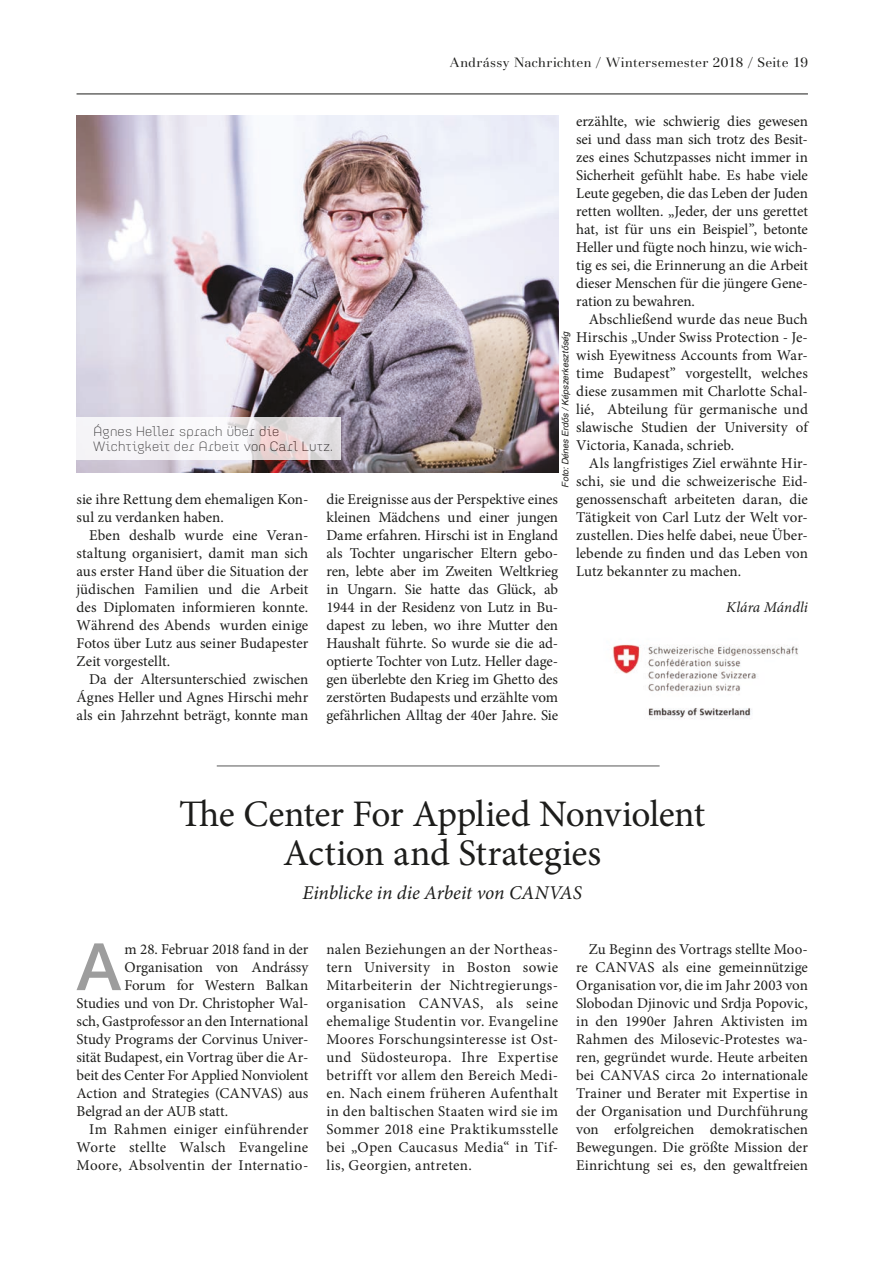
<style>
.page{position:relative;width:893px;height:1263px;background:#fff}
.page>*{position:absolute;margin:0;border:0;box-sizing:border-box;transform-origin:0 0}
.t1{font:500 65.4px "Helvetica Neue LT Pro";color:#9d9d9d}
.t2{font:37.5px/39px "Minion Pro";letter-spacing:-.015em;color:#1d1d1b;text-align:center}
.t3{font:italic 19.5px "Minion Pro";letter-spacing:-.005em;color:#1d1d1b}
.t4{font:15px/18px "Minion Pro";color:#1d1d1b;text-align:justify}
.t5{font:15px "Minion Pro";letter-spacing:.02em;color:#1d1d1b}
.t6{font:15px "Minion Pro";letter-spacing:.025em;color:#1d1d1b}
.t7{font:italic 15px "Minion Pro";letter-spacing:.005em;color:#1d1d1b}
.t8{font:300 13.5px/15px "Idealista";letter-spacing:.015em;color:#1d1d1b}
.t9{font:13.5px "AT Basilia";letter-spacing:.015em;color:#1d1d1b}
.t10{font:italic 9px "H Helvetica";color:#1d1d1b}
</style>
<div class="page">
<hr style="left:217px;top:765px;width:443px;height:1px;background:#575756">
<img style="left:77px;top:115px;width:481px;height:357px">
<svg style="left:76px;top:418px;width:265px;height:42px;fill:#f5f4f7"></svg>
<img style="left:612px;top:644px;width:186px;height:75px">
<hr style="left:77px;top:94px;width:731px;height:1px;background:#1d1d1b">
<p class="t9" style="left:450px;top:54px;width:360px">Andrássy Nachrichten / Wintersemester 2018 / Seite 19</p>
<p class="t4" style="left:576px;top:112px;width:233px">erzählte, wie schwierig dies gewesen sei und dass man sich trotz des Besit&shy;zes eines Schutzpasses nicht immer in Sicherheit gefühlt habe. Es habe viele Leute gegeben, die das Leben der Juden retten wollten. „Jeder, der uns gerettet hat, ist für uns ein Beispiel”, betonte Heller und fügte noch hinzu, wie wich&shy;tig es sei, die Erinnerung an die Arbeit dieser Menschen für die jüngere Gene&shy;ration zu bewahren.</p>
<p class="t4" style="left:576px;top:310px;width:233px;text-indent:13px">Abschließend wurde das neue Buch Hirschis „Under Swiss Protection - Je&shy;wish Eyewitness Accounts from War&shy;time Budapest” vorgestellt, welches diese zusammen mit Charlotte Schal&shy;lié, Abteilung für germanische und slawische Studien der University of Victoria, Kanada, schrieb.</p>
<p class="t4" style="left:576px;top:454px;width:233px;text-indent:13px">Als langfristiges Ziel erwähnte Hir&shy;schi, sie und die schweizerische Eid&shy;genossenschaft arbeiteten daran, die Tätigkeit von Carl Lutz der Welt vor&shy;zustellen. Dies helfe dabei, neue Über&shy;lebende zu finden und das Leben von Lutz bekannter zu machen.</p>
<p class="t7" style="left:726px;top:597px;width:83px">Klára Mándli</p>
<p class="t10" style="left:560px;top:488px;width:157px;rotate:-90deg">Foto: Dénes Erdős / Képszerkesztőség</p>
<p class="t8" style="left:94px;top:423px;width:241px">Ágnes Heller sprach über die<br>Wichtigkeit der Arbeit von Carl Lutz.</p>
<p class="t4" style="left:77px;top:490px;width:233px">sie ihre Rettung dem ehemaligen Kon&shy;sul zu verdanken haben.</p>
<p class="t4" style="left:77px;top:526px;width:233px;text-indent:13px">Eben deshalb wurde eine Veran&shy;staltung organisiert, damit man sich aus erster Hand über die Situation der jüdischen Familien und die Arbeit des Diplomaten informieren konnte.<br>Während des Abends wurden einige Fotos über Lutz aus seiner Budapester Zeit vorgestellt.</p>
<p class="t4" style="left:77px;top:670px;width:233px;text-indent:13px">Da der Altersunterschied zwischen Ágnes Heller und Agnes Hirschi mehr als ein Jahrzehnt beträgt, konnte man</p>
<p class="t4" style="left:326px;top:490px;width:233px">die Ereignisse aus der Perspektive eines kleinen Mädchens und einer jungen Dame erfahren. Hirschi ist in England als Tochter ungarischer Eltern gebo&shy;ren, lebte aber im Zweiten Weltkrieg in Ungarn. Sie hatte das Glück, ab 1944 in der Residenz von Lutz in Bu&shy;dapest zu leben, wo ihre Mutter den Haushalt führte. So wurde sie die ad&shy;optierte Tochter von Lutz. Heller dage&shy;gen überlebte den Krieg im Ghetto des zerstörten Budapests und erzählte vom gefährlichen Alltag der 40er Jahre. Sie</p>
<h2 class="t2" style="left:179px;top:795px;width:527px">The Center For Applied Nonviolent<br>Action and Strategies</h2>
<h3 class="t3" style="left:303px;top:879px;width:281px">Einblicke in die Arbeit von CANVAS</h3>
<h1 class="t1" style="left:77px;top:928px;width:45px">A</h1>
<p class="t4" style="left:125px;top:940px;width:185px">m 28. Februar 2018 fand in der</p>
<p class="t4" style="left:125px;top:958px;width:185px">Organisation von Andrássy</p>
<p class="t4" style="left:125px;top:976px;width:185px">Forum for Western Balkan</p>
<p class="t4" style="left:77px;top:994px;width:233px">Studies und von Dr. Christopher Wal-</p>
<p class="t4" style="left:77px;top:1012px;width:233px">sch, Gastprofessor an den International</p>
<p class="t4" style="left:77px;top:1030px;width:233px">Study Programs der Corvinus Univer-</p>
<p class="t4" style="left:77px;top:1048px;width:233px">sität Budapest, ein Vortrag über die Ar-</p>
<p class="t4" style="left:77px;top:1066px;width:233px">beit des Center For Applied Nonviolent</p>
<p class="t4" style="left:77px;top:1084px;width:233px">Action and Strategies (CANVAS) aus</p>
<p class="t4" style="left:77px;top:1102px;width:153px">Belgrad an der AUB statt.</p>
<p class="t6" style="left:89px;top:1119px;width:221px">Im Rahmen einiger einführender</p>
<p class="t5" style="left:77px;top:1137px;width:233px">Worte stellte Walsch Evangeline</p>
<p class="t5" style="left:77px;top:1155px;width:233px">Moore, Absolventin der Internatio-</p>
<p class="t4" style="left:326px;top:940px;width:233px">nalen Beziehungen an der Northeas&shy;tern University in Boston sowie Mitarbeiterin der Nichtregierungs&shy;organisation CANVAS, als seine ehemalige Studentin vor. Evangeline Moores Forschungsinteresse ist Ost&shy;und Südosteuropa. Ihre Expertise betrifft vor allem den Bereich Medi&shy;en. Nach einem früheren Aufenthalt in den baltischen Staaten wird sie im Sommer 2018 eine Praktikumsstelle bei „Open Caucasus Media“ in Tif&shy;lis, Georgien, antreten.</p>
<p class="t4" style="left:576px;top:940px;width:233px;text-indent:13px">Zu Beginn des Vortrags stellte Moo&shy;re CANVAS als eine gemeinnützige Organisation vor, die im Jahr 2003 von Slobodan Djinovic und Srdja Popovic, in den 1990er Jahren Aktivisten im Rahmen des Milosevic-Protestes wa&shy;ren, gegründet wurde. Heute arbeiten bei CANVAS circa 2o internationale Trainer und Berater mit Expertise in der Organisation und Durchführung von erfolgreichen demokratischen Bewegungen. Die größte Mission der Einrichtung sei es, den gewaltfreien</p>
</div>
